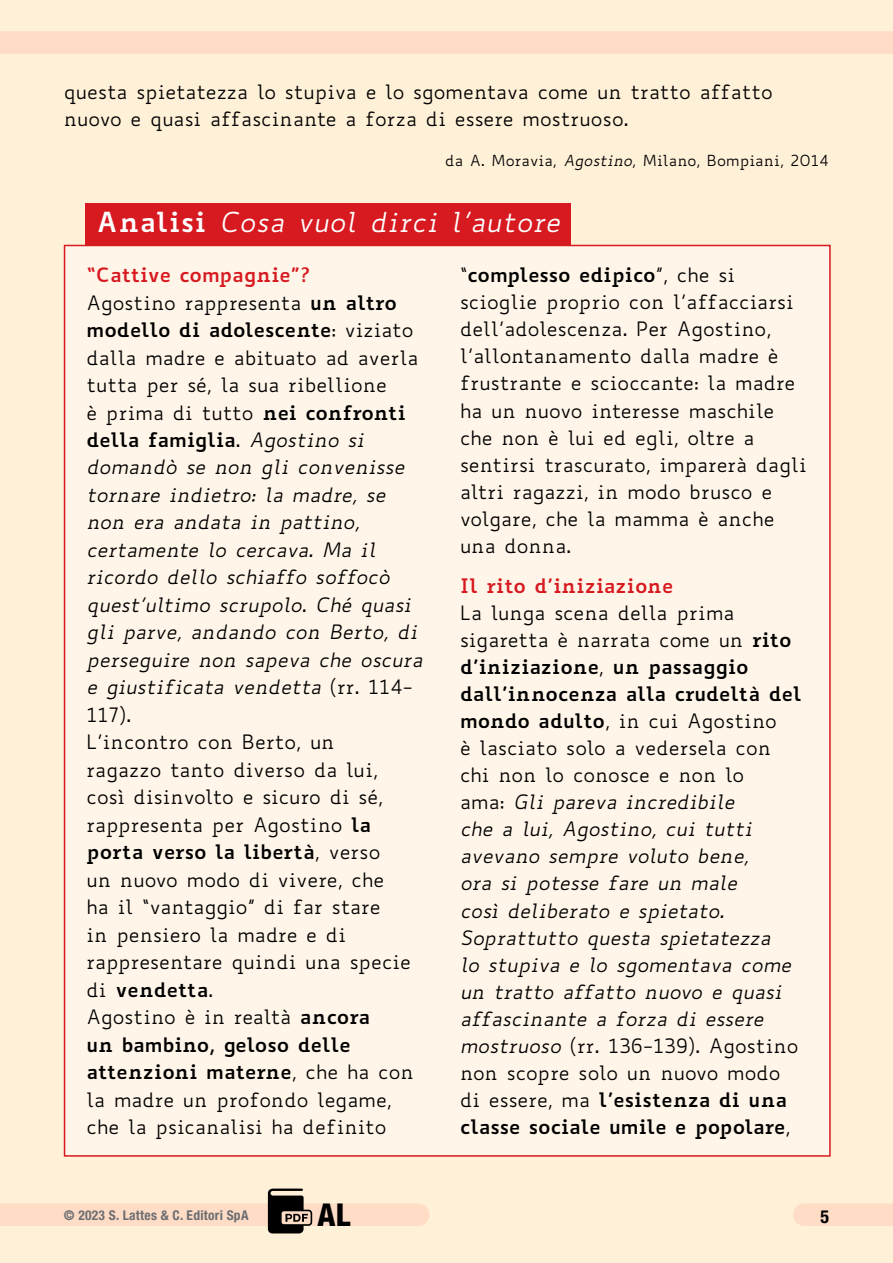
<style>
.page{position:relative;width:893px;height:1263px;background:#fff0d8}
.page>*{position:absolute;margin:0;border:0;box-sizing:border-box;transform-origin:0 0}
.t1{font:800 condensed 31.5px "Helvetica Neue LT Std";color:#000}
.t2{font:italic 27px "Biancoenero";letter-spacing:.02em;color:#fff}
.t3{font:19.5px/27.5px "Biancoenero";color:#000}
.t4{font:italic 19.5px/27px "Biancoenero";color:#000}
.t5{font:700 19.5px "Biancoenero";color:#d71920}
.t6{font:700 condensed 18px "Helvetica Neue LT Std";color:#000}
.t7{font:15px "Biancoenero";color:#000}
.t8{font:700 condensed 13.5px "Helvetica Neue LT Std";letter-spacing:.02em;color:#6d6e71}
.s1{font-style:italic}
.s2{font-weight:700;font-style:normal}
.s3{font-weight:700;color:#d71920}
.s4{font-weight:700}
.s5{font-style:normal}
</style>
<div class="page">
<div style="left:0;top:1203px;width:418px;height:23px;background:#fedcc6"></div>
<div style="left:0;top:31px;width:893px;height:23px;background:#fedcc6"></div>
<div style="left:86px;top:203px;width:485px;height:42px;background:#d71920"></div>
<div style="left:65px;top:245px;width:765px;height:911px;background:#fff6e9"></div>
<div style="left:804px;top:1203px;width:89px;height:23px;background:#fedcc6"></div>
<svg style="left:268px;top:1188px;width:44px;height:45px"></svg>
<p class="t3" style="left:64px;top:78px;width:710px;line-height:27px">questa spietatezza lo stupiva e lo sgomentava come un tratto affatto nuovo e quasi affascinante a forza di essere mostruoso.</p>
<p class="t7" style="left:445px;top:150px;width:386px">da A. Moravia, <span class="s1">Agostino</span>, Milano, Bompiani, 2014</p>
<h2 class="t2" style="left:96px;top:204px;width:465px"><span class="s2">Analisi</span> Cosa vuol dirci l’autore</h2>
<p class="t3" style="left:87px;top:261px;width:338px"><span class="s3">“Cattive compagnie”?<br></span>Agostino rappresenta <span class="s4">un altro modello di adolescente</span>: viziato dalla madre e abituato ad averla tutta per sé, la sua ribellione<br>è prima di tutto <span class="s4">nei confronti della famiglia</span>. <span class="s1">Agostino si domandò se non gli convenisse tornare indietro: la madre, se non era andata in pattino, certamente lo cercava. Ma il ricordo dello schiaffo soffocò quest’ultimo scrupolo. Ché quasi gli parve, andando con Berto, di perseguire non sapeva che oscura e giustificata vendetta</span> (rr. 114-<br>117).<br>L’incontro con Berto, un<br>ragazzo tanto diverso da lui,<br>così disinvolto e sicuro di sé, rappresenta per Agostino <span class="s4">la porta verso la libertà</span>, verso<br>un nuovo modo di vivere, che<br>ha il “vantaggio” di far stare<br>in pensiero la madre e di rappresentare quindi una specie di <span class="s4">vendetta</span>.<br>Agostino è in realtà <span class="s4">ancora<br>un bambino, geloso delle attenzioni materne</span>, che ha con la madre un profondo legame, che la psicanalisi ha definito</p>
<p class="t3" style="left:460px;top:261px;width:348px;line-height:27px">“<span class="s4">complesso edipico</span>”, che si scioglie proprio con l’affacciarsi dell’adolescenza. Per Agostino, l’allontanamento dalla madre è frustrante e scioccante: la madre ha un nuovo interesse maschile che non è lui ed egli, oltre a sentirsi trascurato, imparerà dagli altri ragazzi, in modo brusco e volgare, che la mamma è anche una donna.</p>
<p class="t5" style="left:460px;top:568px;width:215px">Il rito d’iniziazione</p>
<p class="t4" style="left:460px;top:599px;width:343px"><span class="s5">La lunga scena della prima sigaretta è narrata come un</span> <span class="s2">rito d’iniziazione</span><span class="s5">,</span> <span class="s2">un passaggio dall’innocenza alla crudeltà del mondo adulto</span><span class="s5">, in cui Agostino<br>è lasciato solo a vedersela con chi non lo conosce e non lo<br>ama:</span> Gli pareva incredibile<br>che a lui, Agostino, cui tutti avevano sempre voluto bene,<br>ora si potesse fare un male<br>così deliberato e spietato.<br>Soprattutto questa spietatezza<br>lo stupiva e lo sgomentava come un tratto affatto nuovo e quasi affascinante a forza di essere mostruoso <span class="s5">(rr. 136-139). Agostino non scopre solo un nuovo modo di essere, ma</span> <span class="s2">l’esistenza di una classe sociale umile e popolare</span><span class="s5">,</span></p>
<p class="t8" style="left:64px;top:1206px;width:186px">© 2023 S. Lattes &amp; C. Editori SpA</p>
<h1 class="t1" style="left:318px;top:1195px;width:34px">AL</h1>
<p class="t6" style="left:820px;top:1206px;width:10px">5</p>
</div>
